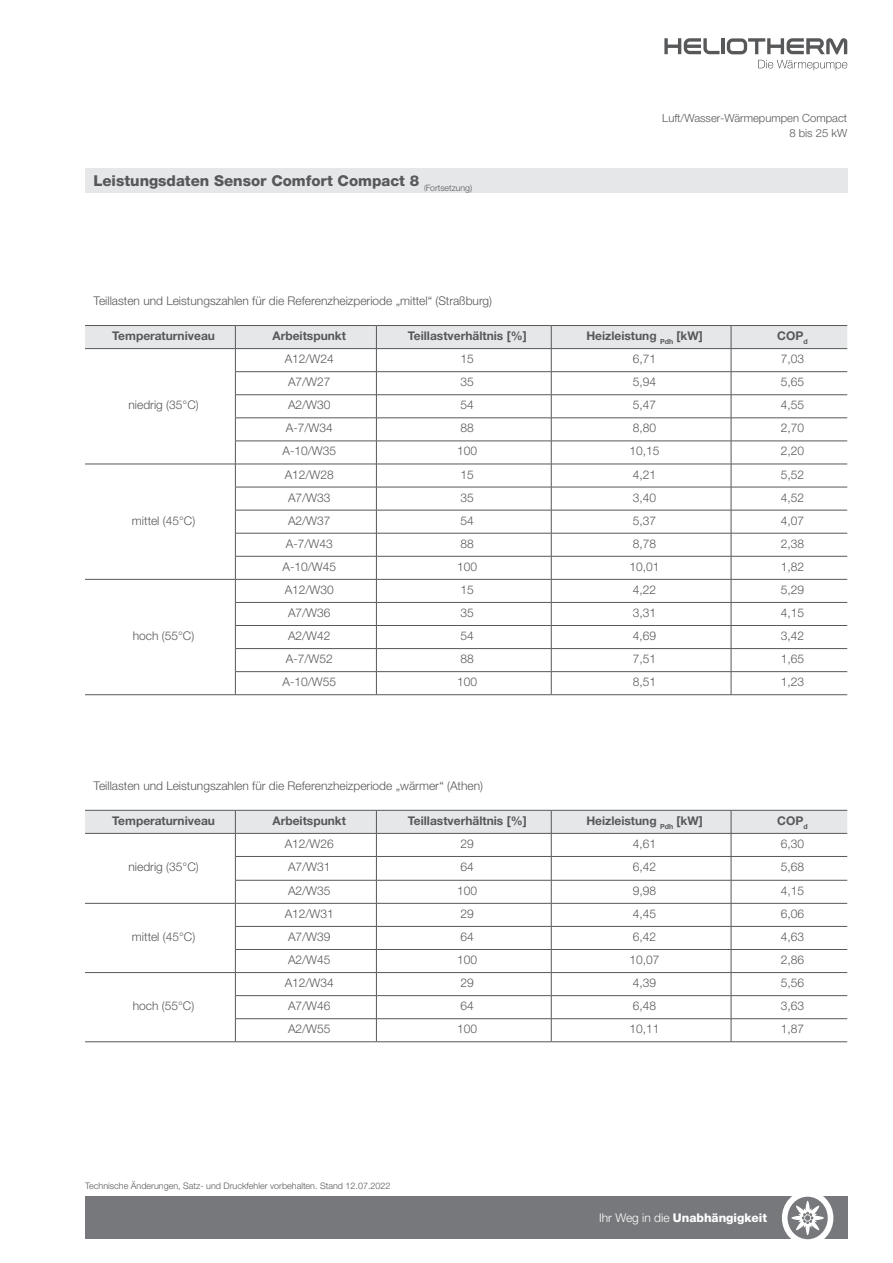
<style>
.page{position:relative;width:893px;height:1263px;background:#fff}
.page>*{position:absolute;margin:0;border:0;box-sizing:border-box;transform-origin:0 0}
.t1{font:800 15px "Helvetica Neue LTW1 G";color:#57585a}
.t2{font:300 12px "Helvetica Neue LTW1 G";color:#57585a}
.t3{font:700 12px "Helvetica Neue LTW1 G";color:#57585a}
.t4{font:800 12px "Helvetica Neue LTW1 G";color:#fff}
.t5{font:300 11.25px/15px "Helvetica Neue LTW1 G";color:#57585a;text-align:right}
.t6{font:300 9px "Helvetica Neue LTW1 G";color:#57585a}
.s1{font-weight:300}
</style>
<div class="page">
<hr style="left:721px;top:38px;width:4px;height:16px;background:#57585a">
<svg style="left:664px;top:38px;width:55px;height:16px"></svg>
<svg style="left:758px;top:60px;width:89px;height:10px"></svg>
<svg style="left:727px;top:38px;width:120px;height:16px"></svg>
<div style="left:85px;top:1197px;width:762px;height:42px;background:#76787b"></div>
<div style="left:782px;top:1191px;width:51px;height:54px;border:12px solid #fff;border-radius:50%"></div>
<svg style="left:787px;top:1197px;width:41px;height:42px"></svg>
<div style="left:85px;top:168px;width:762px;height:25px;background:#e6e7e9"></div>
<hr style="left:85px;top:694px;width:150px;height:1px;background:#57585a">
<svg style="left:85px;top:325px;width:762px;height:369px"></svg>
<hr style="left:235px;top:694px;width:141px;height:1px;background:#57585a">
<hr style="left:376px;top:694px;width:175px;height:1px;background:#57585a">
<hr style="left:551px;top:694px;width:180px;height:1px;background:#57585a">
<hr style="left:731px;top:694px;width:116px;height:1px;background:#57585a">
<hr style="left:85px;top:1041px;width:150px;height:1px;background:#57585a">
<svg style="left:85px;top:810px;width:762px;height:231px"></svg>
<hr style="left:235px;top:1041px;width:141px;height:1px;background:#57585a">
<hr style="left:376px;top:1041px;width:175px;height:1px;background:#57585a">
<hr style="left:551px;top:1041px;width:180px;height:1px;background:#57585a">
<hr style="left:731px;top:1041px;width:116px;height:1px;background:#57585a">
<p class="t1" style="left:94px;top:172px;width:380px">Leistungsdaten Sensor Comfort Compact 8 <sub>(</sub><sub>Fortsetzung)</sub></p>
<p class="t5" style="left:662px;top:110px;width:186px">Luft/Wasser-Wärmepumpen Compact<br>8 bis 25 kW</p>
<p class="t2" style="left:94px;top:293px;width:400px">Teillasten und Leistungszahlen für die Referenzheizperiode „mittel“ (Straßburg)</p>
<p class="t3" style="left:112px;top:328px;width:104px">Temperaturniveau</p>
<p class="t3" style="left:272px;top:328px;width:75px">Arbeitspunkt</p>
<p class="t3" style="left:408px;top:328px;width:120px">Teillastverhältnis [%]</p>
<p class="t3" style="left:586px;top:328px;width:118px">Heizleistung <sub>Pdh</sub> [kW]</p>
<p class="t3" style="left:777px;top:328px;width:32px">COP<sub>d</sub></p>
<p class="t2" style="left:129px;top:398px;width:72px">niedrig (35°C)</p>
<p class="t2" style="left:132px;top:513px;width:65px">mittel (45°C)</p>
<p class="t2" style="left:133px;top:628px;width:63px">hoch (55°C)</p>
<p class="t2" style="left:285px;top:352px;width:51px">A12/W24</p>
<p class="t2" style="left:461px;top:352px;width:15px">15</p>
<p class="t2" style="left:633px;top:352px;width:25px">6,71</p>
<p class="t2" style="left:781px;top:352px;width:25px">7,03</p>
<p class="t2" style="left:288px;top:375px;width:44px">A7/W27</p>
<p class="t2" style="left:461px;top:375px;width:15px">35</p>
<p class="t2" style="left:633px;top:375px;width:25px">5,94</p>
<p class="t2" style="left:781px;top:375px;width:25px">5,65</p>
<p class="t2" style="left:288px;top:398px;width:44px">A2/W30</p>
<p class="t2" style="left:461px;top:398px;width:15px">54</p>
<p class="t2" style="left:633px;top:398px;width:25px">5,47</p>
<p class="t2" style="left:781px;top:398px;width:25px">4,55</p>
<p class="t2" style="left:286px;top:421px;width:48px">A-7/W34</p>
<p class="t2" style="left:461px;top:421px;width:15px">88</p>
<p class="t2" style="left:633px;top:421px;width:25px">8,80</p>
<p class="t2" style="left:781px;top:421px;width:25px">2,70</p>
<p class="t2" style="left:282px;top:444px;width:55px">A-10/W35</p>
<p class="t2" style="left:457px;top:444px;width:22px">100</p>
<p class="t2" style="left:629px;top:444px;width:32px">10,15</p>
<p class="t2" style="left:781px;top:444px;width:25px">2,20</p>
<p class="t2" style="left:285px;top:467px;width:51px">A12/W28</p>
<p class="t2" style="left:460px;top:467px;width:15px">15</p>
<p class="t2" style="left:633px;top:467px;width:25px">4,21</p>
<p class="t2" style="left:781px;top:467px;width:25px">5,52</p>
<p class="t2" style="left:288px;top:490px;width:44px">A7/W33</p>
<p class="t2" style="left:460px;top:490px;width:15px">35</p>
<p class="t2" style="left:633px;top:490px;width:25px">3,40</p>
<p class="t2" style="left:781px;top:490px;width:25px">4,52</p>
<p class="t2" style="left:288px;top:513px;width:44px">A2/W37</p>
<p class="t2" style="left:460px;top:513px;width:15px">54</p>
<p class="t2" style="left:633px;top:513px;width:25px">5,37</p>
<p class="t2" style="left:781px;top:513px;width:25px">4,07</p>
<p class="t2" style="left:286px;top:536px;width:48px">A-7/W43</p>
<p class="t2" style="left:460px;top:536px;width:15px">88</p>
<p class="t2" style="left:633px;top:536px;width:25px">8,78</p>
<p class="t2" style="left:781px;top:536px;width:25px">2,38</p>
<p class="t2" style="left:282px;top:559px;width:55px">A-10/W45</p>
<p class="t2" style="left:457px;top:559px;width:22px">100</p>
<p class="t2" style="left:629px;top:559px;width:32px">10,01</p>
<p class="t2" style="left:781px;top:559px;width:25px">1,82</p>
<p class="t2" style="left:285px;top:582px;width:51px">A12/W30</p>
<p class="t2" style="left:460px;top:582px;width:15px">15</p>
<p class="t2" style="left:633px;top:582px;width:25px">4,22</p>
<p class="t2" style="left:781px;top:582px;width:25px">5,29</p>
<p class="t2" style="left:288px;top:605px;width:44px">A7/W36</p>
<p class="t2" style="left:460px;top:605px;width:15px">35</p>
<p class="t2" style="left:633px;top:605px;width:25px">3,31</p>
<p class="t2" style="left:781px;top:605px;width:25px">4,15</p>
<p class="t2" style="left:288px;top:628px;width:44px">A2/W42</p>
<p class="t2" style="left:460px;top:628px;width:15px">54</p>
<p class="t2" style="left:633px;top:628px;width:25px">4,69</p>
<p class="t2" style="left:781px;top:628px;width:25px">3,42</p>
<p class="t2" style="left:286px;top:652px;width:48px">A-7/W52</p>
<p class="t2" style="left:460px;top:652px;width:15px">88</p>
<p class="t2" style="left:633px;top:652px;width:25px">7,51</p>
<p class="t2" style="left:781px;top:652px;width:25px">1,65</p>
<p class="t2" style="left:282px;top:675px;width:55px">A-10/W55</p>
<p class="t2" style="left:457px;top:675px;width:22px">100</p>
<p class="t2" style="left:633px;top:675px;width:25px">8,51</p>
<p class="t2" style="left:781px;top:675px;width:25px">1,23</p>
<p class="t2" style="left:94px;top:778px;width:391px">Teillasten und Leistungszahlen für die Referenzheizperiode „wärmer“ (Athen)</p>
<p class="t3" style="left:112px;top:813px;width:104px">Temperaturniveau</p>
<p class="t3" style="left:272px;top:813px;width:75px">Arbeitspunkt</p>
<p class="t3" style="left:408px;top:813px;width:120px">Teillastverhältnis [%]</p>
<p class="t3" style="left:586px;top:813px;width:118px">Heizleistung <sub>Pdh</sub> [kW]</p>
<p class="t3" style="left:777px;top:813px;width:32px">COP<sub>d</sub></p>
<p class="t2" style="left:129px;top:860px;width:72px">niedrig (35°C)</p>
<p class="t2" style="left:285px;top:836px;width:51px">A12/W26</p>
<p class="t2" style="left:461px;top:836px;width:15px">29</p>
<p class="t2" style="left:633px;top:836px;width:25px">4,61</p>
<p class="t2" style="left:781px;top:836px;width:25px">6,30</p>
<p class="t2" style="left:288px;top:860px;width:44px">A7/W31</p>
<p class="t2" style="left:461px;top:860px;width:15px">64</p>
<p class="t2" style="left:633px;top:860px;width:25px">6,42</p>
<p class="t2" style="left:781px;top:860px;width:25px">5,68</p>
<p class="t2" style="left:288px;top:883px;width:44px">A2/W35</p>
<p class="t2" style="left:457px;top:883px;width:22px">100</p>
<p class="t2" style="left:633px;top:883px;width:25px">9,98</p>
<p class="t2" style="left:781px;top:883px;width:25px">4,15</p>
<p class="t2" style="left:132px;top:929px;width:65px">mittel (45°C)</p>
<p class="t2" style="left:133px;top:998px;width:63px">hoch (55°C)</p>
<p class="t2" style="left:285px;top:906px;width:51px">A12/W31</p>
<p class="t2" style="left:460px;top:906px;width:15px">29</p>
<p class="t2" style="left:633px;top:906px;width:25px">4,45</p>
<p class="t2" style="left:781px;top:906px;width:25px">6,06</p>
<p class="t2" style="left:288px;top:929px;width:44px">A7/W39</p>
<p class="t2" style="left:460px;top:929px;width:15px">64</p>
<p class="t2" style="left:633px;top:929px;width:25px">6,42</p>
<p class="t2" style="left:781px;top:929px;width:25px">4,63</p>
<p class="t2" style="left:288px;top:952px;width:44px">A2/W45</p>
<p class="t2" style="left:457px;top:952px;width:22px">100</p>
<p class="t2" style="left:629px;top:952px;width:32px">10,07</p>
<p class="t2" style="left:781px;top:952px;width:25px">2,86</p>
<p class="t2" style="left:285px;top:975px;width:51px">A12/W34</p>
<p class="t2" style="left:460px;top:975px;width:15px">29</p>
<p class="t2" style="left:633px;top:975px;width:25px">4,39</p>
<p class="t2" style="left:781px;top:975px;width:25px">5,56</p>
<p class="t2" style="left:288px;top:998px;width:44px">A7/W46</p>
<p class="t2" style="left:460px;top:998px;width:15px">64</p>
<p class="t2" style="left:633px;top:998px;width:25px">6,48</p>
<p class="t2" style="left:781px;top:998px;width:25px">3,63</p>
<p class="t2" style="left:288px;top:1022px;width:44px">A2/W55</p>
<p class="t2" style="left:457px;top:1022px;width:22px">100</p>
<p class="t2" style="left:629px;top:1022px;width:32px">10,11</p>
<p class="t2" style="left:781px;top:1022px;width:25px">1,87</p>
<p class="t6" style="left:85px;top:1180px;width:307px">Technische Änderungen, Satz- und Druckfehler vorbehalten. Stand 12.07.2022</p>
<p class="t4" style="left:599px;top:1211px;width:169px"><span class="s1">Ihr Weg in die</span> Unabhängigkeit</p>
</div>
